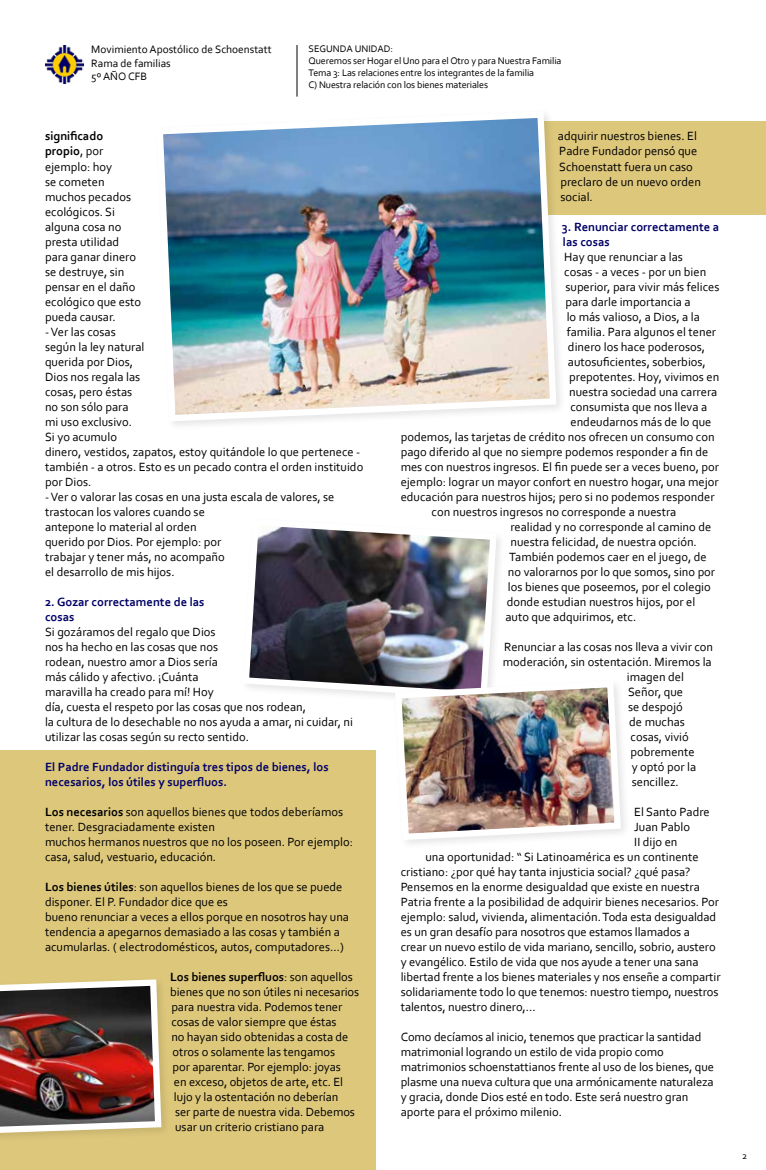
<style>
.page{position:relative;width:766px;height:1170px;background:#fff}
.page>*{position:absolute;margin:0;border:0;box-sizing:border-box;transform-origin:0 0}
.t1{font:12.5px/15px "Corbel";color:#000}
.t2{font:700 12.5px/15px "Corbel";color:#010066}
.t3{font:700 12.5px "Corbel";letter-spacing:-.005em;color:#000}
.t4{font:11.25px/13.5px "Corbel";color:#000}
.t5{font:10px/12px "Corbel";letter-spacing:-.01em;color:#000}
.s1{font-weight:700}
.s2{font-weight:400}
</style>
<div class="page">
<div style="left:0;top:750px;width:376px;height:419px;background:#ddc77b"></div>
<div style="left:526px;top:120px;width:239px;height:94px;background:#ddc77b"></div>
<div style="left:154px;top:108px;width:412px;height:323px;background:#000;opacity:.1"></div>
<img style="left:154px;top:108px;width:405px;height:316px">
<img style="left:247px;top:526px;width:252px;height:171px">
<img style="left:0;top:979px;width:164px;height:158px">
<img style="left:391px;top:677px;width:233px;height:166px">
<img style="left:45px;top:45px;width:38px;height:38px">
<hr style="left:297px;top:45px;width:1px;height:52px;background:#000">
<p class="t4" style="left:91px;top:43px;width:182px">Movimiento Apostólico de Schoenstatt<br>Rama de familias<br>5º AÑO CFB</p>
<p class="t5" style="left:308px;top:43px;width:254px">SEGUNDA UNIDAD:<br>Queremos ser Hogar el Uno para el Otro y para Nuestra Familia Tema 3: Las relaciones entre los integrantes de la familia<br>C) Nuestra relación con los bienes materiales</p>
<p class="t1" style="left:45px;top:128px;width:98px"><span class="s1">significado propio</span>, por ejemplo: hoy<br>se cometen muchos pecados ecológicos. Si alguna cosa no presta utilidad para ganar dinero se destruye, sin pensar en el daño ecológico que esto pueda causar.</p>
<p class="t1" style="left:45px;top:323px;width:320px">- Ver las cosas<br>según la ley natural<br>querida por Dios,<br>Dios nos regala las<br>cosas, pero éstas<br>no son sólo para<br>mi uso exclusivo.<br>Si yo acumulo<br>dinero, vestidos, zapatos, estoy quitándole lo que pertenece - también - a otros. Esto es un pecado contra el orden instituido por Dios.</p>
<p class="t1" style="left:45px;top:488px;width:291px">- Ver o valorar las cosas en una justa escala de valores, se trastocan los valores cuando se<br>antepone lo material al orden<br>querido por Dios. Por ejemplo: por<br>trabajar y tener más, no acompaño<br>el desarrollo de mis hijos.</p>
<p class="t2" style="left:45px;top:593px;width:161px">2. Gozar correctamente de las cosas</p>
<p class="t1" style="left:45px;top:623px;width:309px">Si gozáramos del regalo que Dios<br>nos ha hecho en las cosas que nos<br>rodean, nuestro amor a Dios sería<br>más cálido y afectivo. ¡Cuánta<br>maravilla ha creado para mí! Hoy<br>día, cuesta el respeto por las cosas que nos rodean,<br>la cultura de lo desechable no nos ayuda a amar, ni cuidar, ni utilizar las cosas según su recto sentido.</p>
<p class="t2" style="left:45px;top:758px;width:285px">El Padre Fundador distinguía tres tipos de bienes, los necesarios, los útiles y superfluos.</p>
<p class="t1" style="left:45px;top:803px;width:309px"><span class="s1">Los necesarios</span> son aquellos bienes que todos deberíamos tener. Desgraciadamente existen<br>muchos hermanos nuestros que no los poseen. Por ejemplo: casa, salud, vestuario, educación.</p>
<p class="t1" style="left:45px;top:878px;width:305px"><span class="s1">Los bienes útiles</span>: son aquellos bienes de los que se puede disponer. El P. Fundador dice que es<br>bueno renunciar a veces a ellos porque en nosotros hay una tendencia a apegarnos demasiado a las cosas y también a acumularlas. ( electrodomésticos, autos, computadores...)</p>
<p class="t3" style="left:170px;top:968px;width:184px">Los bienes superfluos<span class="s2">: son aquellos</span></p>
<p class="t1" style="left:170px;top:983px;width:191px">bienes que no son útiles ni necesarios</p>
<p class="t1" style="left:171px;top:998px;width:172px">para nuestra vida. Podemos tener</p>
<p class="t1" style="left:171px;top:1013px;width:167px">cosas de valor siempre que éstas</p>
<p class="t1" style="left:171px;top:1028px;width:178px">no hayan sido obtenidas a costa de</p>
<p class="t1" style="left:172px;top:1043px;width:164px">otros o solamente las tengamos</p>
<p class="t1" style="left:172px;top:1058px;width:170px">por aparentar. Por ejemplo: joyas</p>
<p class="t1" style="left:174px;top:1073px;width:171px">en exceso, objetos de arte, etc. El</p>
<p class="t1" style="left:174px;top:1088px;width:166px">lujo y la ostentación no deberían</p>
<p class="t1" style="left:175px;top:1103px;width:181px">ser parte de nuestra vida. Debemos</p>
<p class="t1" style="left:175px;top:1118px;width:151px">usar un criterio cristiano para</p>
<p class="t1" style="left:558px;top:128px;width:144px">adquirir nuestros bienes. El<br>Padre Fundador pensó que<br>Schoenstatt fuera un caso preclaro de un nuevo orden social.</p>
<p class="t2" style="left:561px;top:218px;width:159px">3. Renunciar correctamente a las cosas</p>
<p class="t1" style="left:564px;top:248px;width:120px">Hay que renunciar a las</p>
<p class="t1" style="left:564px;top:263px;width:144px">cosas - a veces - por un bien</p>
<p class="t1" style="left:565px;top:278px;width:155px">superior, para vivir más felices</p>
<p class="t1" style="left:565px;top:293px;width:127px">para darle importancia a</p>
<p class="t1" style="left:566px;top:308px;width:135px">lo más valioso, a Dios, a la</p>
<p class="t1" style="left:566px;top:323px;width:151px">familia. Para algunos el tener</p>
<p class="t1" style="left:567px;top:338px;width:138px">dinero los hace poderosos,</p>
<p class="t1" style="left:567px;top:353px;width:139px">autosuficientes, soberbios,</p>
<p class="t1" style="left:569px;top:368px;width:152px">prepotentes. Hoy, vivimos en</p>
<p class="t1" style="left:569px;top:383px;width:150px">nuestra sociedad una carrera</p>
<p class="t1" style="left:570px;top:398px;width:138px">consumista que nos lleva a</p>
<p class="t1" style="left:570px;top:413px;width:142px">endeudarnos más de lo que</p>
<p class="t1" style="left:400px;top:428px;width:315px">podemos, las tarjetas de crédito nos ofrecen un consumo con</p>
<p class="t1" style="left:400px;top:443px;width:309px">pago diferido al que no siempre podemos responder a fin de</p>
<p class="t1" style="left:400px;top:458px;width:320px">mes con nuestros ingresos. El fin puede ser a veces bueno, por</p>
<p class="t1" style="left:400px;top:473px;width:319px">ejemplo: lograr un mayor confort en nuestro hogar, una mejor</p>
<p class="t1" style="left:400px;top:488px;width:315px">educación para nuestros hijos; pero si no podemos responder</p>
<p class="t1" style="left:431px;top:503px;width:246px">con nuestros ingresos no corresponde a nuestra</p>
<p class="t1" style="left:510px;top:518px;width:202px">realidad y no corresponde al camino de</p>
<p class="t1" style="left:510px;top:533px;width:188px">nuestra felicidad, de nuestra opción.</p>
<p class="t1" style="left:509px;top:548px;width:199px">También podemos caer en el juego, de</p>
<p class="t1" style="left:507px;top:563px;width:209px">no valorarnos por lo que somos, sino por</p>
<p class="t1" style="left:507px;top:578px;width:204px">los bienes que poseemos, por el colegio</p>
<p class="t1" style="left:506px;top:593px;width:190px">donde estudian nuestros hijos, por el</p>
<p class="t1" style="left:505px;top:608px;width:132px">auto que adquirimos, etc.</p>
<p class="t1" style="left:504px;top:638px;width:210px">Renunciar a las cosas nos lleva a vivir con</p>
<p class="t1" style="left:502px;top:653px;width:210px">moderación, sin ostentación. Miremos la</p>
<p class="t1" style="left:626px;top:668px;width:59px">imagen del</p>
<p class="t1" style="left:627px;top:683px;width:56px">Señor, que</p>
<p class="t1" style="left:627px;top:698px;width:56px">se despojó</p>
<p class="t1" style="left:629px;top:713px;width:57px">de muchas</p>
<p class="t1" style="left:630px;top:728px;width:60px">cosas, vivió</p>
<p class="t1" style="left:630px;top:743px;width:66px">pobremente</p>
<p class="t1" style="left:631px;top:758px;width:66px">y optó por la</p>
<p class="t1" style="left:631px;top:773px;width:49px">sencillez.</p>
<p class="t1" style="left:634px;top:803px;width:77px">El Santo Padre</p>
<p class="t1" style="left:634px;top:818px;width:57px">Juan Pablo</p>
<p class="t1" style="left:634px;top:833px;width:45px">II dijo en</p>
<p class="t1" style="left:425px;top:848px;width:275px">una oportunidad: “ Si Latinoamérica es un continente</p>
<p class="t1" style="left:400px;top:863px;width:291px">cristiano: ¿por qué hay tanta injusticia social? ¿qué pasa?</p>
<p class="t1" style="left:400px;top:878px;width:300px">Pensemos en la enorme desigualdad que existe en nuestra</p>
<p class="t1" style="left:400px;top:893px;width:319px">Patria frente a la posibilidad de adquirir bienes necesarios. Por</p>
<p class="t1" style="left:400px;top:908px;width:317px">ejemplo: salud, vivienda, alimentación. Toda esta desigualdad</p>
<p class="t1" style="left:400px;top:923px;width:290px">es un gran desafío para nosotros que estamos llamados a</p>
<p class="t1" style="left:400px;top:938px;width:316px">crear un nuevo estilo de vida mariano, sencillo, sobrio, austero</p>
<p class="t1" style="left:400px;top:953px;width:299px">y evangélico. Estilo de vida que nos ayude a tener una sana</p>
<p class="t1" style="left:400px;top:968px;width:321px">libertad frente a los bienes materiales y nos enseñe a compartir</p>
<p class="t1" style="left:400px;top:983px;width:319px">solidariamente todo lo que tenemos: nuestro tiempo, nuestros</p>
<p class="t1" style="left:400px;top:998px;width:136px">talentos, nuestro dinero,...</p>
<p class="t1" style="left:400px;top:1028px;width:315px">Como decíamos al inicio, tenemos que practicar la santidad matrimonial logrando un estilo de vida propio como matrimonios schoenstattianos frente al uso de los bienes, que plasme una nueva cultura que una armónicamente naturaleza y gracia, donde Dios esté en todo. Este será nuestro gran aporte para el próximo milenio.</p>
<p class="t5" style="left:741px;top:1149px;width:7px">2</p>
</div>
